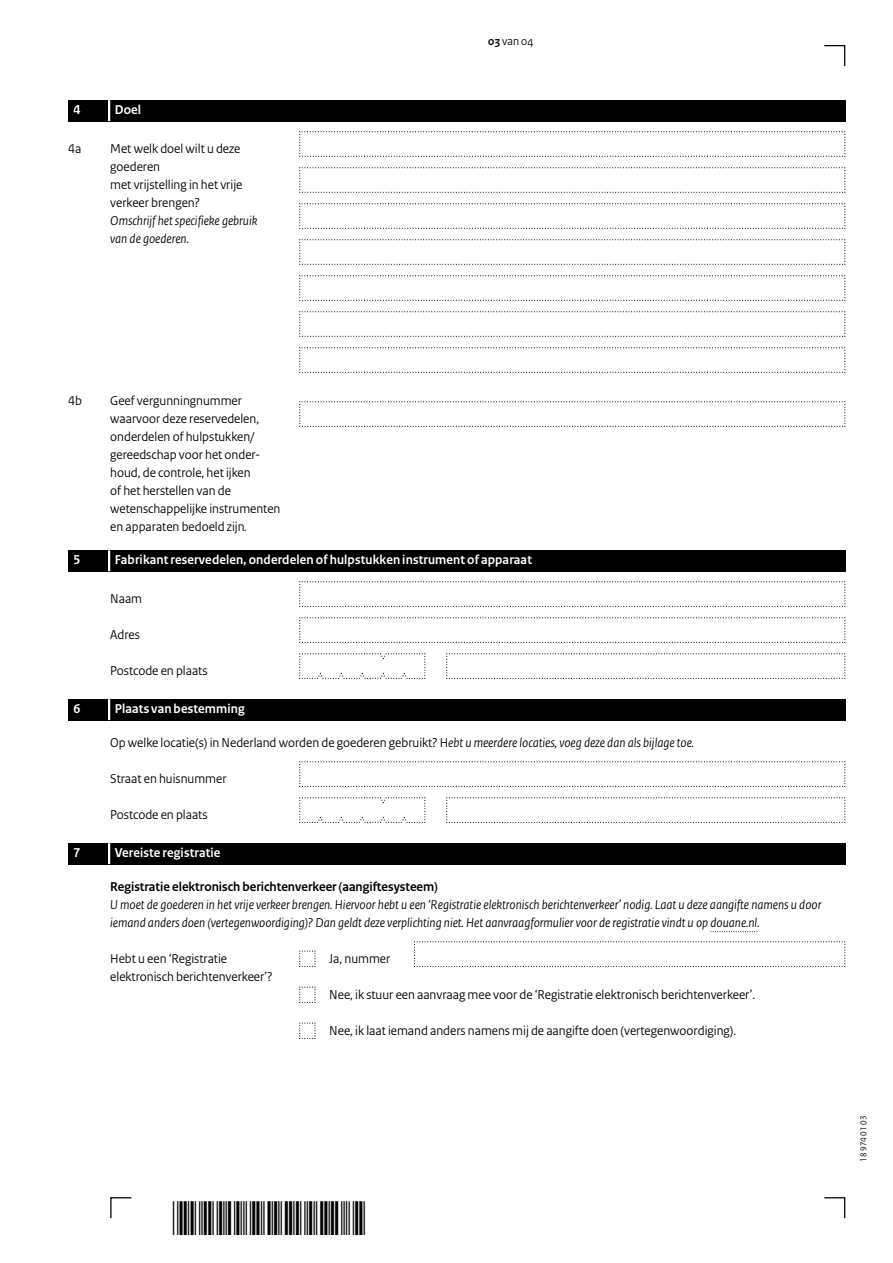
<style>
.page{position:relative;width:893px;height:1263px;background:#fff}
.page>*{position:absolute;margin:0;border:0;box-sizing:border-box;transform-origin:0 0}
.Vraag_Nummer{font:13.5px/18px "Rijksoverheid Sans Heading";color:#000}
.Vraag{font:italic 13.5px/18px "Rijksoverheid Sans Heading";color:#000}
.Vraag_12{font:13.5px/18px "Rijksoverheid Sans Heading";color:#000}
.Vraag_geen_inspring{font:13.5px "Rijksoverheid Sans Heading";color:#000}
.KOP_D_Nummer{font:700 13.5px "Rijksoverheid Sans Heading";letter-spacing:.01em;color:#fff}
.Vraag-2{font:700 13.5px "Rijksoverheid Sans Heading";color:#000}
.Vraag-3{font:13.5px "Rijksoverheid Sans Heading";color:#000}
.KOP_B_Nummer{font:700 13.5px "Rijksoverheid Sans Heading";letter-spacing:.01em;color:#fff}
.t1{font:12px "Rijksoverheid Sans Heading";color:#000}
.t2{font:9px "Rijksoverheid Sans Heading";color:#000}
.s1{font-style:italic}
.s2{font-weight:700}
</style>
<div class="page">
<svg style="left:824px;top:45px;width:22px;height:21px"></svg>
<svg style="left:824px;top:1197px;width:22px;height:22px"></svg>
<svg style="left:110px;top:1197px;width:22px;height:22px"></svg>
<svg style="left:299px;top:131px;width:547px;height:26px"></svg>
<svg style="left:299px;top:167px;width:547px;height:26px"></svg>
<svg style="left:299px;top:203px;width:547px;height:26px"></svg>
<svg style="left:299px;top:239px;width:547px;height:26px"></svg>
<svg style="left:299px;top:275px;width:547px;height:26px"></svg>
<svg style="left:299px;top:311px;width:547px;height:26px"></svg>
<svg style="left:299px;top:347px;width:547px;height:26px"></svg>
<svg style="left:299px;top:401px;width:547px;height:26px"></svg>
<svg style="left:299px;top:950px;width:17px;height:17px"></svg>
<svg style="left:414px;top:941px;width:432px;height:26px"></svg>
<svg style="left:299px;top:986px;width:17px;height:17px"></svg>
<svg style="left:299px;top:1022px;width:17px;height:17px"></svg>
<svg style="left:299px;top:761px;width:547px;height:26px"></svg>
<svg style="left:299px;top:617px;width:547px;height:26px"></svg>
<svg style="left:299px;top:581px;width:547px;height:26px"></svg>
<svg style="left:299px;top:797px;width:127px;height:26px"></svg>
<svg style="left:299px;top:653px;width:127px;height:26px"></svg>
<svg style="left:446px;top:797px;width:400px;height:26px"></svg>
<svg style="left:446px;top:653px;width:400px;height:26px"></svg>
<div style="left:68px;top:100px;width:777px;height:21px;background:#000"></div>
<hr style="left:108px;top:100px;width:2px;height:21px;background:#fff">
<div style="left:68px;top:550px;width:777px;height:21px;background:#000"></div>
<hr style="left:108px;top:550px;width:2px;height:21px;background:#fff">
<div style="left:68px;top:699px;width:777px;height:21px;background:#000"></div>
<hr style="left:108px;top:699px;width:2px;height:21px;background:#fff">
<div style="left:68px;top:843px;width:777px;height:21px;background:#000"></div>
<hr style="left:108px;top:843px;width:2px;height:21px;background:#fff">
<svg style="left:710px;top:931px;width:47px;height:1px"></svg>
<h2 class="KOP_D_Nummer" style="left:74px;top:102px;width:8px">4</h2>
<h2 class="KOP_D_Nummer" style="left:115px;top:102px;width:28px">Doel</h2>
<p class="Vraag_Nummer" style="left:68px;top:140px;width:15px">4a</p>
<p class="Vraag_Nummer" style="left:110px;top:140px;width:149px">Met welk doel wilt u deze goederen<br>met vrijstelling in het vrije verkeer brengen?<br><span class="s1">Omschrijf het specifieke gebruik van de goederen.</span></p>
<p class="t1" style="left:488px;top:34px;width:47px"><span class="s2">03</span> van 04</p>
<p class="Vraag_Nummer" style="left:68px;top:392px;width:15px">4b</p>
<p class="Vraag_Nummer" style="left:110px;top:392px;width:172px">Geef vergunningnummer waarvoor deze reservedelen, onderdelen of hulpstukken/ gereedschap voor het onder&shy;houd, de controle, het ijken<br>of het herstellen van de wetenschappelijke instrumenten en apparaten bedoeld zijn<span class="s1">.</span></p>
<h2 class="KOP_D_Nummer" style="left:74px;top:552px;width:8px">5</h2>
<h2 class="KOP_D_Nummer" style="left:115px;top:552px;width:419px">Fabrikant reservedelen, onderdelen of hulpstukken instrument of apparaat</h2>
<p class="Vraag_12" style="left:110px;top:590px;width:33px">Naam</p>
<p class="Vraag-3" style="left:110px;top:627px;width:31px">Adres</p>
<p class="Vraag-3" style="left:110px;top:663px;width:99px">Postcode en plaats</p>
<h2 class="KOP_B_Nummer" style="left:74px;top:701px;width:8px">6</h2>
<h2 class="KOP_B_Nummer" style="left:115px;top:701px;width:131px">Plaats van bestemming</h2>
<p class="Vraag_12" style="left:110px;top:734px;width:585px">Op welke locatie(s) in Nederland worden de goederen gebruikt? H<span class="s1">ebt u meerdere locaties, voeg deze dan als bijlage toe.</span></p>
<p class="Vraag-3" style="left:110px;top:771px;width:118px">Straat en huisnummer</p>
<p class="Vraag-3" style="left:110px;top:807px;width:99px">Postcode en plaats</p>
<h2 class="KOP_B_Nummer" style="left:73px;top:845px;width:8px">7</h2>
<h2 class="KOP_B_Nummer" style="left:115px;top:845px;width:107px">Vereiste registratie</h2>
<p class="Vraag-2" style="left:110px;top:879px;width:329px">Registratie elektronisch berichtenverkeer (aangiftesysteem)</p>
<p class="Vraag" style="left:110px;top:896px;width:713px">U moet de goederen in het vrije verkeer brengen. Hiervoor hebt u een ‘Registratie elektronisch berichtenverkeer’ nodig. Laat u deze aangifte namens u door iemand anders doen (vertegenwoordiging)? Dan geldt deze verplichting niet. Het aanvraagformulier voor de registratie vindt u op douane.nl.</p>
<p class="Vraag_12" style="left:110px;top:950px;width:164px">Hebt u een ‘Registratie elektronisch berichtenverkeer’?</p>
<p class="Vraag_Nummer" style="left:329px;top:950px;width:63px">Ja, nummer</p>
<p class="Vraag_geen_inspring" style="left:329px;top:987px;width:427px">Nee, ik stuur een aanvraag mee voor de ‘Registratie elektronisch berichtenverkeer’.</p>
<p class="Vraag_geen_inspring" style="left:329px;top:1023px;width:408px">Nee, ik laat iemand anders namens mij de aangifte doen (vertegenwoordiging).</p>
<p class="t2" style="left:858px;top:1161px;width:47px;rotate:-90deg">18 974 01 03</p>
</div>
